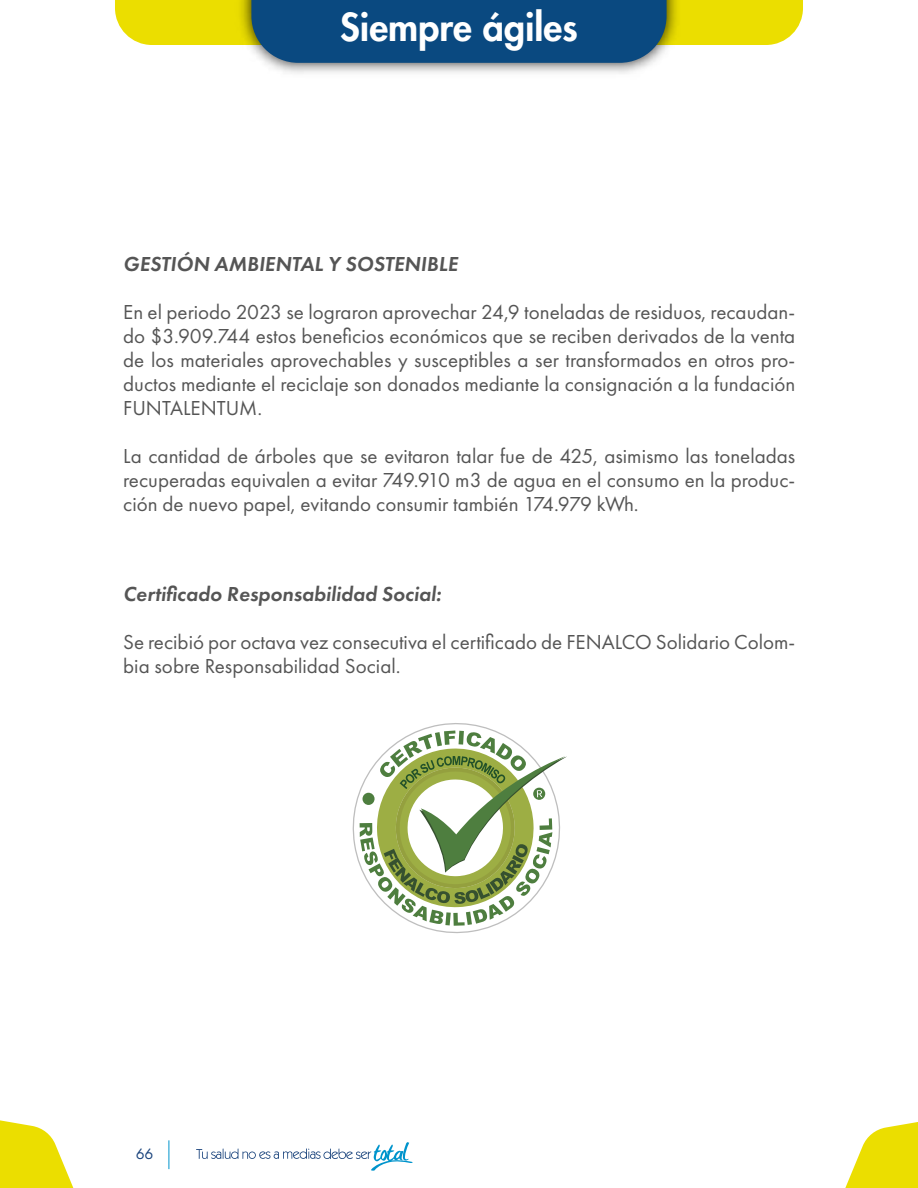
<style>
.page{position:relative;width:918px;height:1188px;background:#fff}
.page>*{position:absolute;margin:0;border:0;box-sizing:border-box;transform-origin:0 0}
.t1{font:800 37.5px "Futura Std";color:#fff}
.t2{font:21px/24px "Futura PT";color:#555;text-align:justify}
.t3{font:italic 600 21px "Futura PT";color:#555}
.t4{font:15.6px "Futura PT";color:#19437c}
</style>
<div class="page">
<svg style="left:196px;top:1142px;width:217px;height:29px"></svg>
<svg style="left:0;top:1120px;width:74px;height:68px"></svg>
<svg style="left:845px;top:1122px;width:73px;height:66px"></svg>
<svg style="left:115px;top:0;width:688px;height:63px;background:#698a6e"></svg>
<svg style="left:352px;top:723px;width:144px;height:211px"></svg>
<svg style="left:360px;top:731px;width:207px;height:195px"></svg>
<h1 class="t1" style="left:340px;top:3px;width:239px">Siempre ágiles</h1>
<p class="t3" style="left:123px;top:250px;width:336px">GESTIÓN AMBIENTAL Y SOSTENIBLE</p>
<p class="t2" style="left:123px;top:300px;width:674px">En el periodo 2023 se lograron aprovechar 24,9 toneladas de residuos, recaudan&shy;do $3.909.744 estos beneficios económicos que se reciben derivados de la venta de los materiales aprovechables y susceptibles a ser transformados en otros pro&shy;ductos mediante el reciclaje son donados mediante la consignación a la fundación FUNTALENTUM.</p>
<p class="t2" style="left:123px;top:444px;width:674px">La cantidad de árboles que se evitaron talar fue de 425, asimismo las toneladas recuperadas equivalen a evitar 749.910 m3 de agua en el consumo en la produc&shy;ción de nuevo papel, evitando consumir también 174.979 kWh.</p>
<p class="t3" style="left:123px;top:581px;width:319px">Certificado Responsabilidad Social:</p>
<p class="t2" style="left:123px;top:630px;width:674px">Se recibió por octava vez consecutiva el certificado de FENALCO Solidario Colom&shy;bia sobre Responsabilidad Social.</p>
<p class="t4" style="left:136px;top:1144px;width:19px">66</p>
</div>
